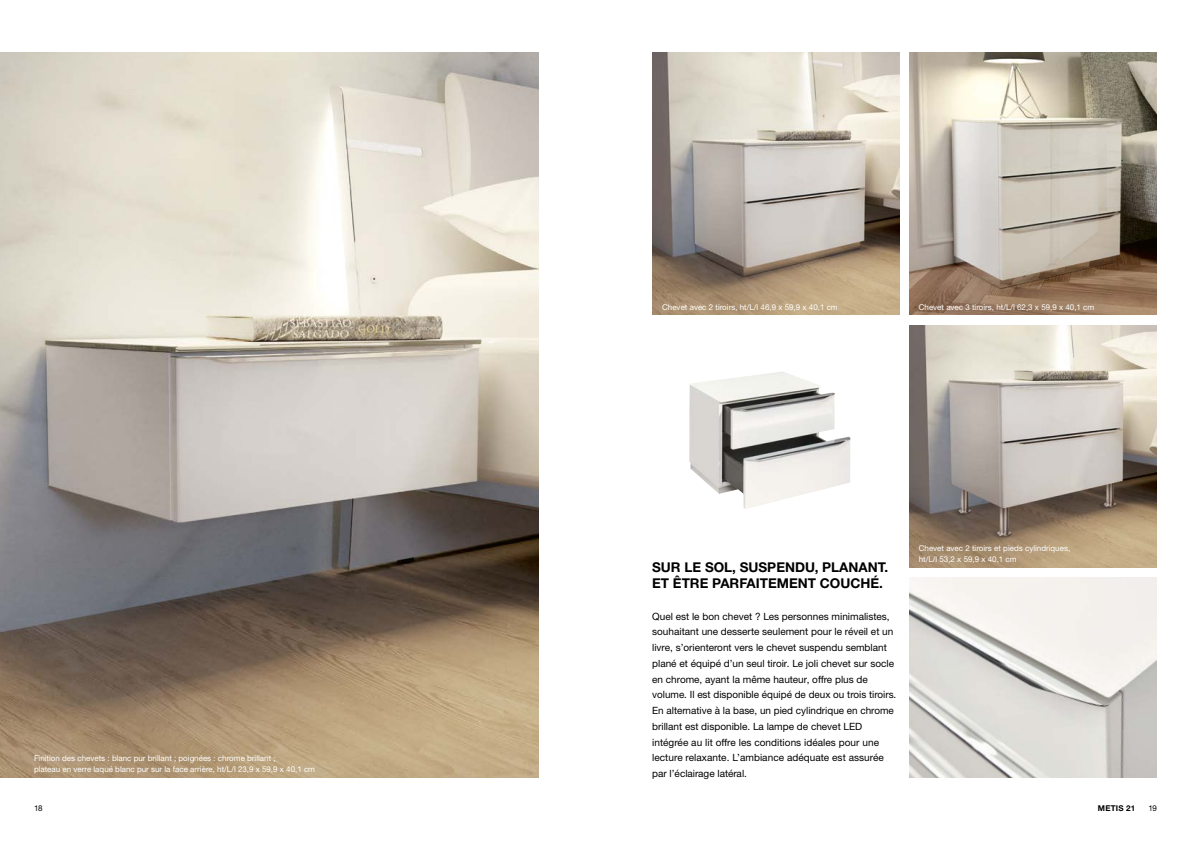
<style>
.page{position:relative;width:1191px;height:842px;background:#fff}
.page>*{position:absolute;margin:0;border:0;box-sizing:border-box;transform-origin:0 0}
.t1{font:700 13.5px/15.8px "Helvetica Neue LTW1 G";color:#000}
.t2{font:10px/15.8px "Helvetica Neue LTW1 G";color:#000}
.t3{font:8px/10.5px "Helvetica Neue LTW1 G";color:#fff}
.t4{font:700 8px "Helvetica Neue LTW1 G";letter-spacing:.03em;color:#000}
.t5{font:8px "Helvetica Neue LTW1 G";color:#000}
</style>
<div class="page">
<img style="left:689px;top:372px;width:161px;height:137px">
<img style="left:0;top:52px;width:539px;height:725px">
<img style="left:909px;top:52px;width:248px;height:263px">
<img style="left:909px;top:325px;width:248px;height:242px">
<img style="left:652px;top:52px;width:247px;height:263px">
<img style="left:909px;top:577px;width:248px;height:200px">
<p class="t3" style="left:34px;top:753px;width:283px">Finition des chevets : blanc pur brillant ; poignées : chrome brillant ;<br>plateau en verre laqué blanc pur sur la face arrière, ht/L/l 23,9 x 59,9 x 40,1 cm</p>
<p class="t3" style="left:662px;top:302px;width:177px">Chevet avec 2 tiroirs, ht/L/l 46,9 x 59,9 x 40,1 cm</p>
<p class="t3" style="left:918px;top:302px;width:177px">Chevet avec 3 tiroirs, ht/L/l 62,3 x 59,9 x 40,1 cm</p>
<h1 class="t1" style="left:652px;top:559px;width:238px">SUR LE SOL, SUSPENDU, PLANANT.<br>ET ÊTRE PARFAITEMENT COUCHÉ.</h1>
<p class="t2" style="left:652px;top:608px;width:246px">Quel est le bon chevet ? Les personnes minimalistes, souhaitant une desserte seulement pour le réveil et un livre, s’orienteront vers le chevet suspendu semblant plané et équipé d’un seul tiroir. Le joli chevet sur socle en chrome, ayant la même hauteur, offre plus de volume. Il est disponible équipé de deux ou trois tiroirs.<br>En alternative à la base, un pied cylindrique en chrome brillant est disponible. La lampe de chevet LED intégrée au lit offre les conditions idéales pour une lecture relaxante. L’ambiance adéquate est assurée par l’éclairage latéral.</p>
<p class="t3" style="left:918px;top:543px;width:153px">Chevet avec 2 tiroirs et pieds cylindriques, ht/L/l 53,2 x 59,9 x 40,1 cm</p>
<p class="t5" style="left:34px;top:803px;width:10px">18</p>
<p class="t4" style="left:1097px;top:803px;width:39px">METIS 21</p>
<p class="t5" style="left:1148px;top:803px;width:10px">19</p>
</div>
